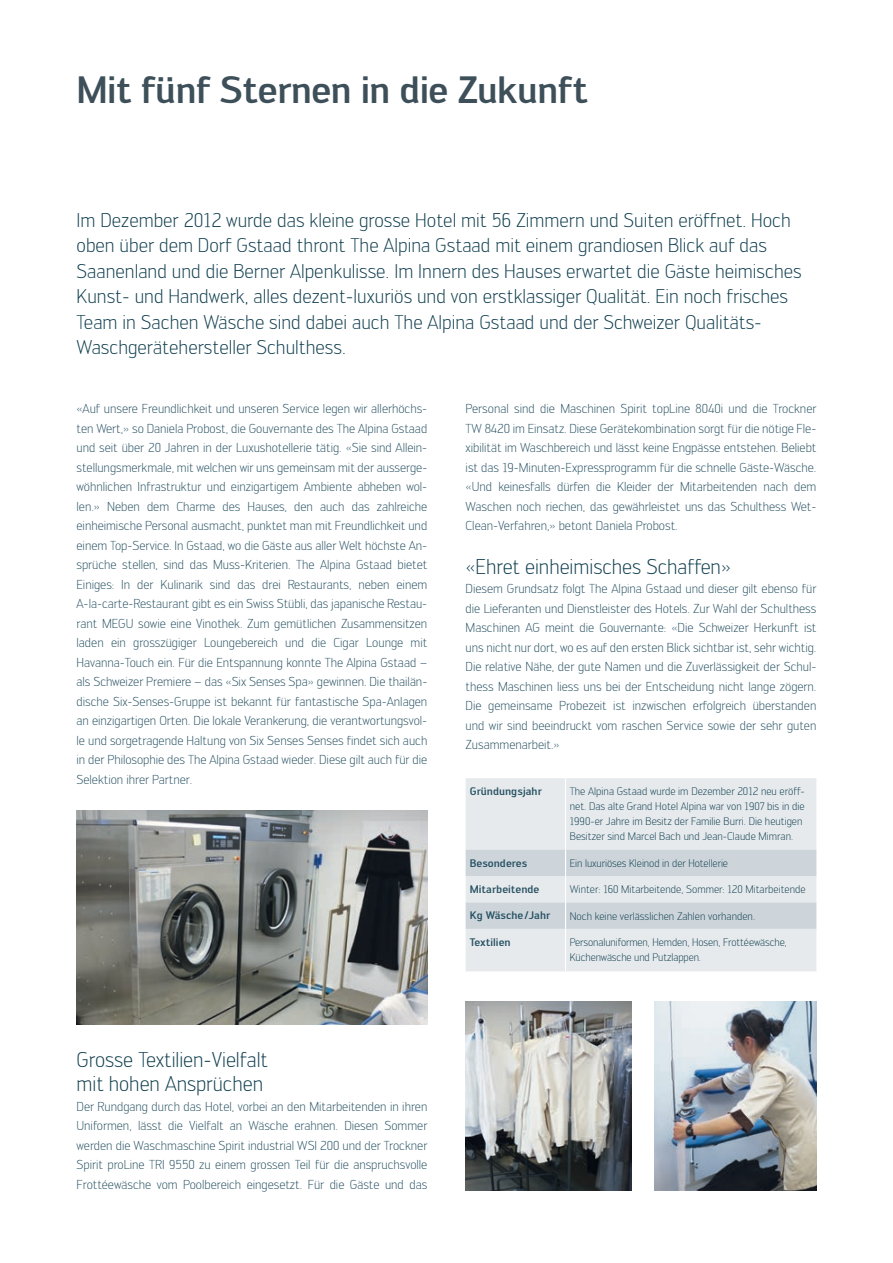
<style>
.page{position:relative;width:893px;height:1263px;background:#fff}
.page>*{position:absolute;margin:0;border:0;box-sizing:border-box;transform-origin:0 0}
.t1{font:500 37.5px "Engel";letter-spacing:-.02em;color:#3d4f59}
.t2{font:300 21px/24px "Engel";color:#0e3d4d}
.t3{font:300 19.5px/25.5px "Engel";color:#0e3d4d}
.t4{font:300 12.75px/19.5px "Engel";color:#265061;text-align:justify}
.t5{font:300 10.8px/15px "Engel";color:#0e3d4d}
.t6{font:500 10.8px "Engel";color:#265061}
</style>
<div class="page">
<div style="left:466px;top:778px;width:350px;height:193px;background:#e6eaed"></div>
<hr style="left:565px;top:778px;width:1px;height:72px;background:#fff">
<svg style="left:466px;top:850px;width:350px;height:79px;background:#d5dce1"></svg>
<hr style="left:565px;top:929px;width:1px;height:42px;background:#fff">
<img style="left:466px;top:1001px;width:165px;height:189px">
<img style="left:655px;top:1001px;width:161px;height:189px">
<img style="left:77px;top:810px;width:350px;height:215px">
<h1 class="t1" style="left:77px;top:76px;width:513px">Mit fünf Sternen in die Zukunft</h1>
<p class="t3" style="left:77px;top:209px;width:727px">Im Dezember 2012 wurde das kleine grosse Hotel mit 56 Zimmern und Suiten eröffnet. Hoch oben über dem Dorf Gstaad thront The Alpina Gstaad mit einem grandiosen Blick auf das Saanenland und die Berner Alpenkulisse. Im Innern des Hauses erwartet die Gäste heimisches Kunst- und Handwerk, alles dezent-luxuriös und von erstklassiger Qualität. Ein noch frisches Team in Sachen Wäsche sind dabei auch The Alpina Gstaad und der Schweizer Qualitäts-Waschgerätehersteller Schulthess.</p>
<p class="t4" style="left:77px;top:400px;width:352px">«Auf unsere Freundlichkeit und unseren Service legen wir allerhöchs&shy;ten Wert,» so Daniela Probost, die Gouvernante des The Alpina Gstaad und seit über 20 Jahren in der Luxushotellerie tätig. «Sie sind Allein&shy;stellungsmerkmale, mit welchen wir uns gemeinsam mit der ausserge&shy;wöhnlichen Infrastruktur und einzigartigem Ambiente abheben wol&shy;len.» Neben dem Charme des Hauses, den auch das zahlreiche einheimische Personal ausmacht, punktet man mit Freundlichkeit und einem Top-Service. In Gstaad, wo die Gäste aus aller Welt höchste An&shy;sprüche stellen, sind das Muss-Kriterien. The Alpina Gstaad bietet Einiges: In der Kulinarik sind das drei Restaurants, neben einem A-la-carte-Restaurant gibt es ein Swiss Stübli, das japanische Restau&shy;rant MEGU sowie eine Vinothek. Zum gemütlichen Zusammensitzen laden ein grosszügiger Loungebereich und die Cigar Lounge mit Havanna-Touch ein. Für die Entspannung konnte The Alpina Gstaad – als Schweizer Premiere – das «Six Senses Spa» gewinnen. Die thailän&shy;dische Six-Senses-Gruppe ist bekannt für fantastische Spa-Anlagen an einzigartigen Orten. Die lokale Verankerung, die verantwortungsvol&shy;le und sorgetragende Haltung von Six Senses Senses findet sich auch in der Philosophie des The Alpina Gstaad wieder. Diese gilt auch für die Selektion ihrer Partner.</p>
<h2 class="t2" style="left:77px;top:1050px;width:193px">Grosse Textilien-Vielfalt mit hohen Ansprüchen</h2>
<p class="t4" style="left:77px;top:1098px;width:352px">Der Rundgang durch das Hotel, vorbei an den Mitarbeitenden in ihren Uniformen, lässt die Vielfalt an Wäsche erahnen. Diesen Sommer werden die Waschmaschine Spirit industrial WSI 200 und der Trockner Spirit proLine TRI 9550 zu einem grossen Teil für die anspruchsvolle Frottéewäsche vom Poolbereich eingesetzt. Für die Gäste und das</p>
<p class="t4" style="left:466px;top:400px;width:352px">Personal sind die Maschinen Spirit topLine 8040i und die Trockner TW 8420 im Einsatz. Diese Gerätekombination sorgt für die nötige Fle&shy;xibilität im Waschbereich und lässt keine Engpässe entstehen. Beliebt ist das 19-Minuten-Expressprogramm für die schnelle Gäste-Wäsche. «Und keinesfalls dürfen die Kleider der Mitarbeitenden nach dem Waschen noch riechen, das gewährleistet uns das Schulthess Wet-Clean-Verfahren,» betont Daniela Probost.</p>
<h2 class="t2" style="left:466px;top:556px;width:267px">«Ehret einheimisches Schaffen»</h2>
<p class="t4" style="left:466px;top:580px;width:352px">Diesem Grundsatz folgt The Alpina Gstaad und dieser gilt ebenso für die Lieferanten und Dienstleister des Hotels. Zur Wahl der Schulthess Maschinen AG meint die Gouvernante: «Die Schweizer Herkunft ist uns nicht nur dort, wo es auf den ersten Blick sichtbar ist, sehr wichtig.<br>Die relative Nähe, der gute Namen und die Zuverlässigkeit der Schul&shy;thess Maschinen liess uns bei der Entscheidung nicht lange zögern.<br>Die gemeinsame Probezeit ist inzwischen erfolgreich überstanden und wir sind beeindruckt vom raschen Service sowie der sehr guten Zusammenarbeit.»</p>
<p class="t6" style="left:470px;top:787px;width:73px">Gründungsjahr</p>
<p class="t5" style="left:570px;top:785px;width:237px">The Alpina Gstaad wurde im Dezember 2012 neu eröff&shy;net. Das alte Grand Hotel Alpina war von 1907 bis in die 1990-er Jahre im Besitz der Familie Burri. Die heutigen Besitzer sind Marcel Bach und Jean-Claude Mimran.</p>
<p class="t6" style="left:470px;top:859px;width:59px">Besonderes</p>
<p class="t5" style="left:570px;top:856px;width:160px">Ein luxuriöses Kleinod in der Hotellerie</p>
<p class="t6" style="left:470px;top:885px;width:71px">Mitarbeitende</p>
<p class="t5" style="left:570px;top:883px;width:237px">Winter: 160 Mitarbeitende, Sommer: 120 Mitarbeitende</p>
<p class="t6" style="left:470px;top:912px;width:82px">Kg Wäsche/Jahr</p>
<p class="t5" style="left:570px;top:909px;width:187px">Noch keine verlässlichen Zahlen vorhanden.</p>
<p class="t6" style="left:470px;top:938px;width:42px">Textilien</p>
<p class="t5" style="left:570px;top:936px;width:219px">Personaluniformen, Hemden, Hosen, Frottéewäsche,<br>Küchenwäsche und Putzlappen.</p>
</div>
